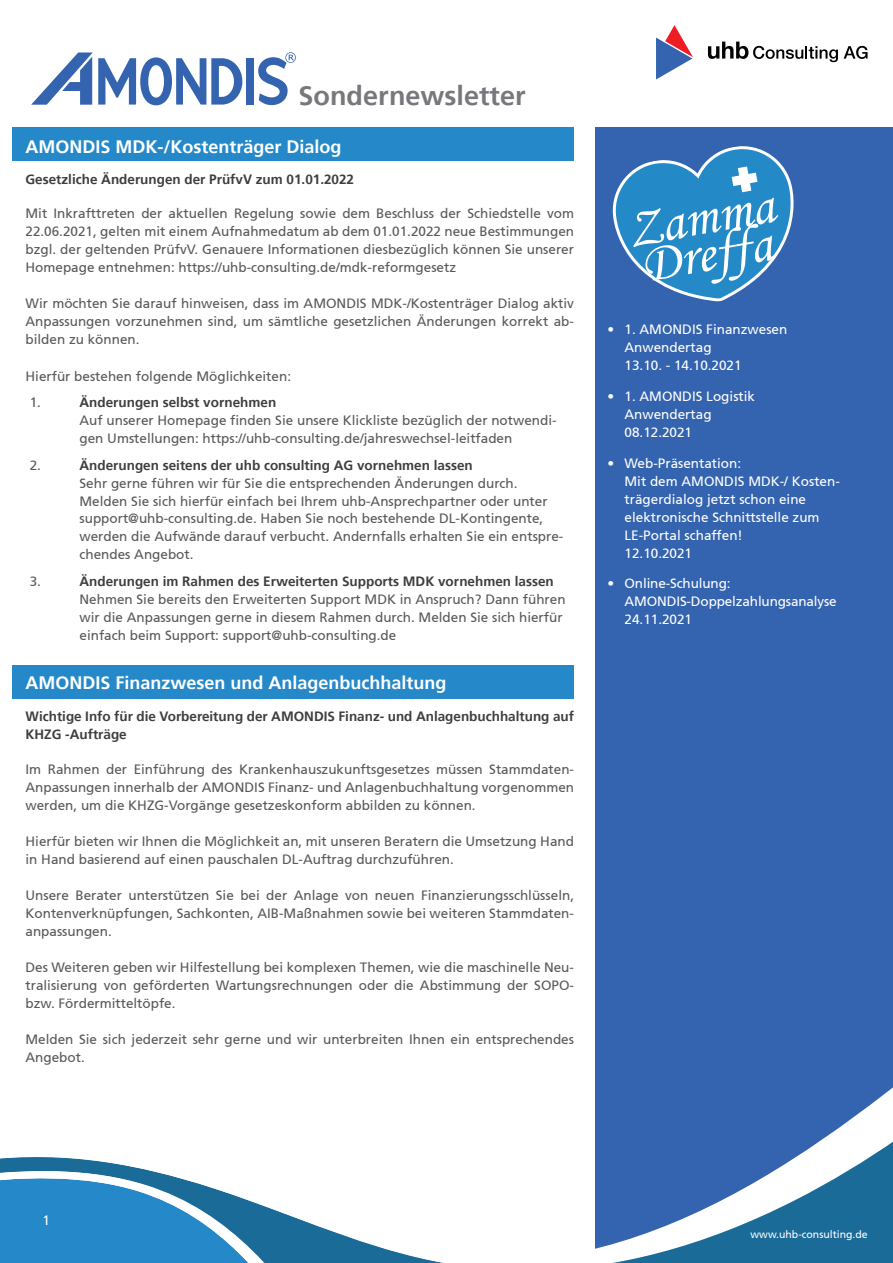
<style>
.page{position:relative;width:893px;height:1263px;background:#fff}
.page>*{position:absolute;margin:0;border:0;box-sizing:border-box;transform-origin:0 0}
.t1{font:55.05px "Monotype Corsiva";color:#fff}
.t2{font:700 27px "Frutiger 65";color:#76787b}
.t3{font:700 18px "Frutiger 65";color:#fff}
.t4{font:13.5px/18px "Frutiger 55 Roman";color:#57585a}
.t5{font:13.5px/18px "Frutiger 55 Roman";color:#fff}
.t6{font:700 13.5px/18px "Frutiger 65";color:#3e3e3f}
.t7{font:10.5px "Frutiger 55 Roman";color:#fff}
</style>
<div class="page">
<div style="left:595px;top:128px;width:298px;height:1135px;background:#3463af"></div>
<svg style="left:31px;top:52px;width:211px;height:53px"></svg>
<div style="left:246px;top:58px;width:8px;height:46px;background:#3463af"></div>
<svg style="left:258px;top:52px;width:38px;height:53px"></svg>
<svg style="left:0;top:1087px;width:893px;height:176px"></svg>
<svg style="left:0;top:1167px;width:442px;height:96px"></svg>
<svg style="left:844px;top:46px;width:23px;height:13px"></svg>
<svg style="left:708px;top:42px;width:130px;height:20px"></svg>
<svg style="left:656px;top:25px;width:37px;height:55px"></svg>
<div style="left:13px;top:128px;width:561px;height:34px;background:#2488c9"></div>
<svg style="left:612px;top:146px;width:182px;height:155px"></svg>
<div style="left:13px;top:665px;width:561px;height:35px;background:#2488c9"></div>
<h2 class="t2" style="left:298px;top:80px;width:229px">Sondernewsletter</h2>
<h3 class="t3" style="left:26px;top:136px;width:318px">AMONDIS MDK-/Kostenträger Dialog</h3>
<p class="t6" style="left:26px;top:170px;width:330px">Gesetzliche Änderungen der PrüfvV zum 01.01.2022</p>
<p class="t4" style="left:26px;top:205px;width:550px;text-align:justify">Mit Inkrafttreten der aktuellen Regelung sowie dem Beschluss der Schiedstelle vom 22.06.2021, gelten mit einem Aufnahmedatum ab dem 01.01.2022 neue Bestimmungen bzgl. der geltenden PrüfvV. Genauere Informationen diesbezüglich können Sie unserer Homepage entnehmen: https://uhb-consulting.de/mdk-reformgesetz</p>
<p class="t4" style="left:26px;top:295px;width:550px;text-align:justify">Wir möchten Sie darauf hinweisen, dass im AMONDIS MDK-/Kostenträger Dialog aktiv Anpassungen vorzunehmen sind, um sämtliche gesetzlichen Änderungen korrekt ab&shy;bilden zu können.</p>
<p class="t4" style="left:30px;top:363px;width:263px;line-height:26.5px;text-indent:-4px">Hierfür bestehen folgende Möglichkeiten:<br>1.</p>
<p class="t6" style="left:80px;top:393px;width:198px">Änderungen selbst vornehmen</p>
<p class="t4" style="left:80px;top:411px;width:479px">Auf unserer Homepage finden Sie unsere Klickliste bezüglich der notwendi&shy;gen Umstellungen: https://uhb-consulting.de/jahreswechsel-leitfaden</p>
<p class="t4" style="left:30px;top:456px;width:13px">2.</p>
<p class="t6" style="left:80px;top:456px;width:395px">Änderungen seitens der uhb consulting AG vornehmen lassen</p>
<p class="t4" style="left:80px;top:474px;width:485px">Sehr gerne führen wir für Sie die entsprechenden Änderungen durch.<br>Melden Sie sich hierfür einfach bei Ihrem uhb-Ansprechpartner oder unter support@uhb-consulting.de. Haben Sie noch bestehende DL-Kontingente, werden die Aufwände darauf verbucht. Andernfalls erhalten Sie ein entspre&shy;chendes Angebot.</p>
<p class="t4" style="left:30px;top:572px;width:13px">3.</p>
<p class="t6" style="left:80px;top:572px;width:476px">Änderungen im Rahmen des Erweiterten Supports MDK vornehmen lassen</p>
<p class="t4" style="left:80px;top:590px;width:488px">Nehmen Sie bereits den Erweiterten Support MDK in Anspruch? Dann führen wir die Anpassungen gerne in diesem Rahmen durch. Melden Sie sich hierfür einfach beim Support: support@uhb-consulting.de</p>
<h3 class="t3" style="left:26px;top:672px;width:423px">AMONDIS Finanzwesen und Anlagenbuchhaltung</h3>
<p class="t6" style="left:26px;top:707px;width:550px">Wichtige Info für die Vorbereitung der AMONDIS Finanz- und Anlagenbuchhaltung auf<br>KHZG -Aufträge</p>
<p class="t4" style="left:26px;top:760px;width:550px;text-align:justify">Im Rahmen der Einführung des Krankenhauszukunftsgesetzes müssen Stammdaten-Anpassungen innerhalb der AMONDIS Finanz- und Anlagenbuchhaltung vorgenommen werden, um die KHZG-Vorgänge gesetzeskonform abbilden zu können.</p>
<p class="t4" style="left:26px;top:832px;width:550px">Hierfür bieten wir Ihnen die Möglichkeit an, mit unseren Beratern die Umsetzung Hand in Hand basierend auf einen pauschalen DL-Auftrag durchzuführen.</p>
<p class="t4" style="left:26px;top:886px;width:550px;text-align:justify">Unsere Berater unterstützen Sie bei der Anlage von neuen Finanzierungsschlüsseln, Kontenverknüpfungen, Sachkonten, AIB-Maßnahmen sowie bei weiteren Stammdaten&shy;anpassungen.</p>
<p class="t4" style="left:26px;top:958px;width:550px;text-align:justify">Des Weiteren geben wir Hilfestellung bei komplexen Themen, wie die maschinelle Neu&shy;tralisierung von geförderten Wartungsrechnungen oder die Abstimmung der SOPO&shy;bzw. Fördermitteltöpfe.</p>
<p class="t4" style="left:26px;top:1030px;width:550px">Melden Sie sich jederzeit sehr gerne und wir unterbreiten Ihnen ein entsprechendes<br>Angebot.</p>
<h1 class="t1" style="left:621px;top:197px;width:150px;rotate:-10deg">Zamma</h1>
<h1 class="t1" style="left:636px;top:232px;width:134px;rotate:-10deg">Dreffa</h1>
<p class="t5" style="left:625px;top:320px;width:164px;text-indent:-17px">• 1. AMONDIS Finanzwesen<br>Anwendertag<br>13.10. - 14.10.2021</p>
<p class="t5" style="left:625px;top:387px;width:132px;text-indent:-17px">• 1. AMONDIS Logistik<br>Anwendertag<br>08.12.2021</p>
<p class="t5" style="left:625px;top:454px;width:217px;text-indent:-17px">• Web-Präsentation:<br>Mit dem AMONDIS MDK-/ Kosten&shy;trägerdialog jetzt schon eine elektronische Schnittstelle zum<br>LE-Portal schaffen!<br>12.10.2021</p>
<p class="t5" style="left:625px;top:575px;width:214px;text-indent:-17px">• Online-Schulung:<br>AMONDIS-Doppelzahlungsanalyse<br>24.11.2021</p>
<p class="t5" style="left:42px;top:1211px;width:9px">1</p>
<p class="t7" style="left:750px;top:1228px;width:119px">www.uhb-consulting.de</p>
</div>
